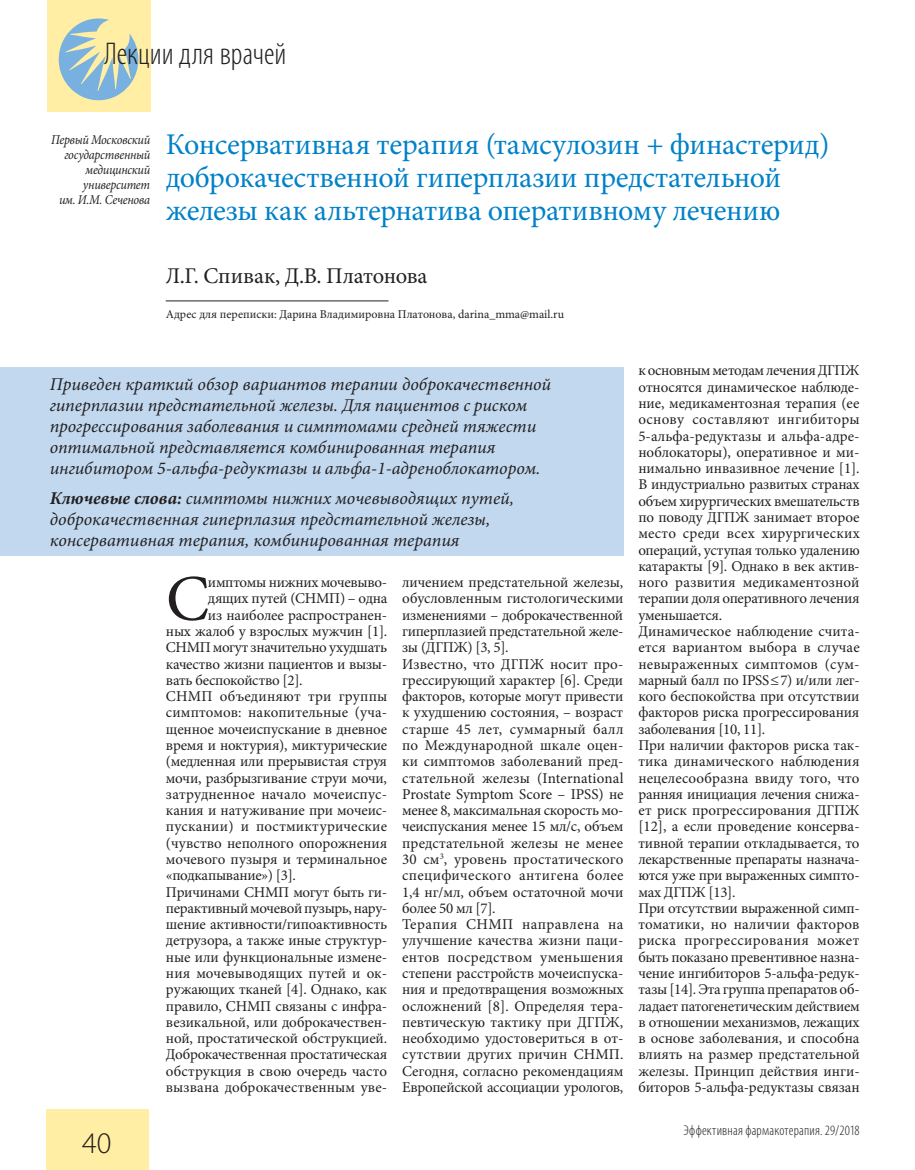
<style>
.page{position:relative;width:915px;height:1170px;background:#fff}
.page>*{position:absolute;margin:0;border:0;box-sizing:border-box;transform-origin:0 0}
.t1{font:65.1px "Minion Pro";color:#231f20}
.t2{font:300 condensed 31.5px "Myriad Pro";color:#231f20}
.t3{font:30px/33px "Minion Pro";letter-spacing:-.01em;color:#0081c8}
.t4{font:300 30px "Myriad Pro";color:#231f20}
.t5{font:22.5px "Minion Pro";letter-spacing:-.005em;color:#231f20}
.t6{font:italic 18px/21px "Minion Pro";color:#231f20}
.t7{font:15px/16.2px "Minion Pro";letter-spacing:-.005em;color:#231f20}
.t8{font:15px "Minion Pro";letter-spacing:.015em;color:#231f20}
.t9{font:15px "Minion Pro";letter-spacing:-.025em;color:#231f20}
.t10{font:300 condensed 14.25px "Myriad Pro";letter-spacing:.015em;color:#231f20}
.t11{font:italic 13.5px/15px "Minion Pro";letter-spacing:-.02em;color:#231f20;text-align:right;scale:.9 1}
.t12{font:12px "Minion Pro";color:#231f20}
.s1{font-weight:700}
</style>
<div class="page">
<div style="left:47px;top:1108px;width:102px;height:61px;background:#ffeea3"></div>
<div style="left:47px;top:0;width:103px;height:112px;background:#ffeea3"></div>
<svg style="left:59px;top:18px;width:79px;height:82px"></svg>
<hr style="left:166px;top:300px;width:222px;height:1px;background:#231f20">
<div style="left:0;top:367px;width:623px;height:189px;background:#c1d8ef"></div>
<h2 class="t2" style="left:104px;top:35px;width:183px">Лекции для врачей</h2>
<p class="t11" style="left:51px;top:132px;width:111px">Первый Московский государственный медицинский университет<br>им. И.М. Сеченова</p>
<h3 class="t3" style="left:166px;top:128px;width:665px">Консервативная терапия (тамсулозин + финастерид) доброкачественной гиперплазии предстательной железы как альтернатива оперативному лечению</h3>
<h3 class="t5" style="left:166px;top:261px;width:263px">Л.Г. Спивак, Д.В. Платонова</h3>
<p class="t12" style="left:166px;top:306px;width:400px">Адрес для переписки: Дарина Владимировна Платонова, darina_mma@mail.ru</p>
<p class="t6" style="left:50px;top:374px;width:502px">Приведен краткий обзор вариантов терапии доброкачественной гиперплазии предстательной железы. Для пациентов с риском прогрессирования заболевания и симптомами средней тяжести оптимальной представляется комбинированная терапия ингибитором 5-альфа-редуктазы и альфа-1-адреноблокатором.</p>
<p class="t6" style="left:50px;top:487px;width:465px"><span class="s1">Ключевые слова:</span> симптомы нижних мочевыводящих путей, доброкачественная гиперплазия предстательной железы, консервативная терапия, комбинированная терапия</p>
<h1 class="t1" style="left:166px;top:555px;width:45px">С</h1>
<p class="t7" style="left:208px;top:574px;width:181px">имптомы нижних мочевыво-</p>
<p class="t7" style="left:402px;top:574px;width:223px">личением предстательной железы, обусловленным гистологическими изменениями – доброкачественной гиперплазией предстательной желе&shy;зы (ДГПЖ) [3, 5].<br>Известно, что ДГПЖ носит про&shy;грессирующий характер [6]. Среди факторов, которые могут привести к ухудшению состояния, – возраст старше 45 лет, суммарный балл по Международной шкале оцен&shy;ки симптомов заболеваний пред&shy;стательной железы (International<br>Prostate Symptom Score – IPSS) не менее 8, максимальная скорость мо&shy;чеиспускания менее 15 мл/с, объем предстательной железы не менее<br>30 см<sup>3</sup>, уровень простатического специфического антигена более<br>1,4 нг/мл, объем остаточной мочи более 50 мл [7].<br>Терапия СНМП направлена на улучшение качества жизни паци&shy;ентов посредством уменьшения степени расстройств мочеиспуска&shy;ния и предотвращения возможных осложнений [8]. Определяя тера&shy;певтическую тактику при ДГПЖ, необходимо удостовериться в от&shy;сутствии других причин СНМП.<br>Сегодня, согласно рекомендациям<br>Европейской ассоциации урологов,</p>
<p class="t7" style="left:208px;top:590px;width:181px">дящих путей (СНМП) – одна</p>
<p class="t7" style="left:208px;top:607px;width:181px">из наиболее распространен-</p>
<p class="t7" style="left:166px;top:623px;width:223px">ных жалоб у взрослых мужчин [1].</p>
<p class="t7" style="left:166px;top:639px;width:223px">СНМП могут значительно ухудшать</p>
<p class="t7" style="left:166px;top:655px;width:223px">качество жизни пациентов и вызы-</p>
<p class="t7" style="left:166px;top:672px;width:138px">вать беспокойство [2].</p>
<p class="t8" style="left:166px;top:686px;width:223px">СНМП объединяют три группы</p>
<p class="t7" style="left:166px;top:704px;width:223px">симптомов: накопительные (уча-</p>
<p class="t7" style="left:166px;top:720px;width:223px">щенное мочеиспускание в дневное</p>
<p class="t7" style="left:166px;top:737px;width:223px">время и ноктурия), миктурические</p>
<p class="t7" style="left:166px;top:753px;width:222px">(медленная или прерывистая струя</p>
<p class="t7" style="left:166px;top:769px;width:222px">мочи, разбрызгивание струи мочи,</p>
<p class="t7" style="left:166px;top:786px;width:223px">затрудненное начало мочеиспус-</p>
<p class="t7" style="left:166px;top:802px;width:223px">кания и натуживание при мочеис-</p>
<p class="t8" style="left:166px;top:816px;width:222px">пускании) и постмиктурические</p>
<p class="t7" style="left:166px;top:834px;width:223px">(чувство неполного опорожнения</p>
<p class="t7" style="left:166px;top:851px;width:222px">мочевого пузыря и терминальное</p>
<p class="t7" style="left:166px;top:867px;width:131px">«подкапывание») [3].</p>
<p class="t7" style="left:166px;top:883px;width:223px">Причинами СНМП могут быть ги-</p>
<p class="t9" style="left:166px;top:897px;width:223px">перактивный мочевой пузырь, нару-</p>
<p class="t7" style="left:166px;top:916px;width:223px">шение активности/гипоактивность</p>
<p class="t7" style="left:166px;top:932px;width:223px">детрузора, а также иные структур-</p>
<p class="t7" style="left:166px;top:948px;width:223px">ные или функциональные измене-</p>
<p class="t7" style="left:166px;top:965px;width:223px">ния мочевыводящих путей и ок-</p>
<p class="t7" style="left:166px;top:981px;width:222px">ружающих тканей [4]. Однако, как</p>
<p class="t7" style="left:166px;top:997px;width:223px">правило, СНМП связаны с инфра-</p>
<p class="t7" style="left:166px;top:1013px;width:223px">везикальной, или доброкачествен-</p>
<p class="t7" style="left:166px;top:1030px;width:223px">ной, простатической обструкцией.</p>
<p class="t7" style="left:166px;top:1046px;width:223px">Доброкачественная простатическая</p>
<p class="t7" style="left:166px;top:1062px;width:222px">обструкция в свою очередь часто</p>
<p class="t7" style="left:166px;top:1078px;width:223px">вызвана доброкачественным уве-</p>
<h3 class="t4" style="left:82px;top:1125px;width:31px">40</h3>
<p class="t7" style="left:638px;top:362px;width:223px">к основным методам лечения ДГПЖ относятся динамическое наблюде&shy;ние, медикаментозная терапия (ее основу составляют ингибиторы<br>5-альфа-редуктазы и альфа-адре&shy;ноблокаторы), оперативное и ми&shy;нимально инвазивное лечение [1].<br>В индустриально развитых странах объем хирургических вмешательств по поводу ДГПЖ занимает второе место среди всех хирургических операций, уступая только удалению катаракты [9]. Однако в век актив&shy;ного развития медикаментозной терапии доля оперативного лечения уменьшается.<br>Динамическое наблюдение счита&shy;ется вариантом выбора в случае невыраженных симптомов (сум&shy;марный балл по IPSS≤7) и/или лег&shy;кого беспокойства при отсутствии факторов риска прогрессирования заболевания [10, 11].<br>При наличии факторов риска так&shy;тика динамического наблюдения нецелесообразна ввиду того, что ранняя инициация лечения снижа&shy;ет риск прогрессирования ДГПЖ [12], а если проведение консерва&shy;тивной терапии откладывается, то лекарственные препараты назнача&shy;ются уже при выраженных симпто&shy;мах ДГПЖ [13].<br>При отсутствии выраженной симп&shy;томатики, но наличии факторов риска прогрессирования может быть показано превентивное назна&shy;чение ингибиторов 5-альфа-редук&shy;тазы [14]. Эта группа препаратов об&shy;ладает патогенетическим действием в отношении механизмов, лежащих в основе заболевания, и способна влиять на размер предстательной железы. Принцип действия инги&shy;биторов 5-альфа-редуктазы связан</p>
<p class="t10" style="left:683px;top:1121px;width:177px">Эффективная фармакотерапия. 29/2018</p>
</div>
